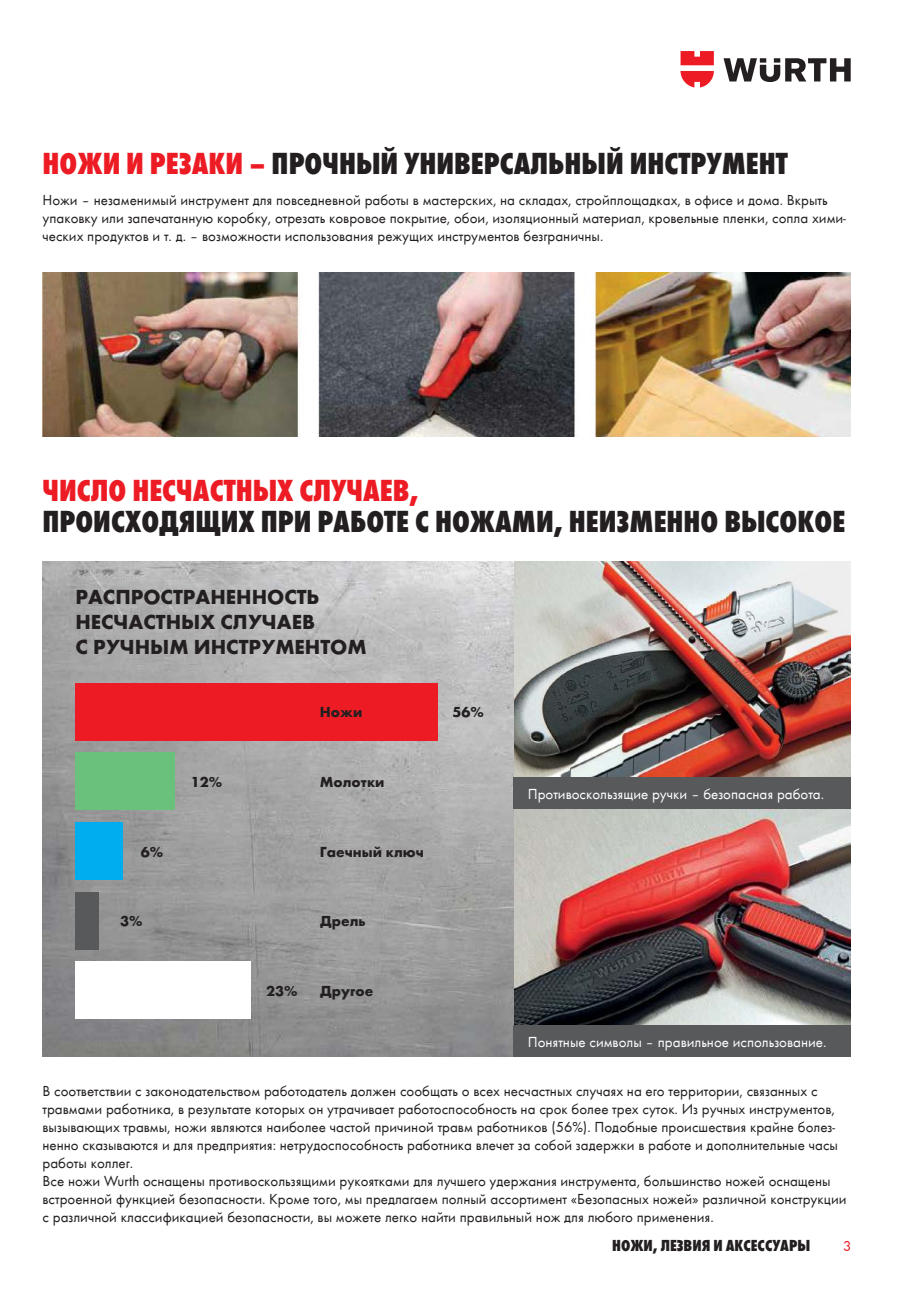
<style>
.page{position:relative;width:906px;height:1289px;background:#fff}
.page>*{position:absolute;margin:0;border:0;box-sizing:border-box;transform-origin:0 0}
.t1{font:31.5px "Wuerth Extra Bold Cond Caps";color:#231f20}
.t2{font:31.5px "Wuerth Extra Bold Cond Caps";color:#ed1c24}
.t3{font:700 21px/25.2px "Wuerth";color:#231f20}
.t4{font:16.5px "Wuerth Extra Bold Cond Caps";color:#231f20}
.t5{font:15px/18px "Wuerth";color:#231f20}
.t6{font:15px "Wuerth";color:#fff}
.t7{font:700 15px "Wuerth";color:#231f20}
.t8{font:15px "Wuerth";color:#ed1c24}
.s1{color:#ed1c24}
</style>
<div class="page">
<img style="left:43px;top:272px;width:807px;height:164px">
<img style="left:513px;top:561px;width:337px;height:216px">
<img style="left:513px;top:809px;width:337px;height:216px">
<img style="left:43px;top:561px;width:470px;height:495px">
<div style="left:513px;top:1025px;width:337px;height:31px;background:#58595b"></div>
<div style="left:513px;top:777px;width:337px;height:32px;background:#58595b"></div>
<div style="left:75px;top:683px;width:363px;height:57px;background:#ed1c24"></div>
<div style="left:75px;top:752px;width:100px;height:57px;background:#6ac17b"></div>
<div style="left:75px;top:822px;width:48px;height:57px;background:#00aeef"></div>
<div style="left:75px;top:892px;width:24px;height:57px;background:#58595b"></div>
<div style="left:75px;top:961px;width:176px;height:57px;background:#fff"></div>
<svg style="left:723px;top:58px;width:127px;height:24px"></svg>
<svg style="left:680px;top:51px;width:34px;height:36px"></svg>
<h1 class="t1" style="left:43px;top:141px;width:747px"><span class="s1">Ножи и резаки –</span> ПРОЧНЫЙ универсальный ИНСТРУМЕНТ</h1>
<p class="t5" style="left:43px;top:190px;width:805px">Ножи – незаменимый инструмент для повседневной работы в мастерских, на складах, стройплощадках, в офисе и дома. Вкрыть упаковку или запечатанную коробку, отрезать ковровое покрытие, обои, изоляционный материал, кровельные пленки, сопла хими&shy;ческих продуктов и т. д. – возможности использования режущих инструментов безграничны.</p>
<h1 class="t2" style="left:43px;top:468px;width:378px">Число несчастных случаев,</h1>
<h1 class="t1" style="left:43px;top:499px;width:804px">происходящих при работе с ножами, неизменно высокое</h1>
<h2 class="t3" style="left:75px;top:582px;width:293px">РАСПРОСТРАНЕННОСТЬ<br>НЕСЧАСТНЫХ СЛУЧАЕВ<br>С РУЧНЫМ ИНСТРУМЕНТОМ</h2>
<p class="t7" style="left:141px;top:842px;width:24px">6%</p>
<p class="t7" style="left:120px;top:912px;width:24px">3%</p>
<p class="t7" style="left:191px;top:773px;width:33px">12%</p>
<p class="t7" style="left:320px;top:701px;width:44px">Ножи</p>
<p class="t7" style="left:452px;top:703px;width:33px">56%</p>
<p class="t7" style="left:320px;top:771px;width:66px">Молотки</p>
<p class="t7" style="left:320px;top:840px;width:105px">Гаечный ключ</p>
<p class="t7" style="left:266px;top:982px;width:33px">23%</p>
<p class="t7" style="left:320px;top:910px;width:47px">Дрель</p>
<p class="t7" style="left:320px;top:980px;width:55px">Другое</p>
<p class="t6" style="left:528px;top:784px;width:298px">Противоскользящие ручки – безопасная работа.</p>
<p class="t6" style="left:528px;top:1031px;width:300px">Понятные символы – правильное использование.</p>
<p class="t5" style="left:43px;top:1081px;width:805px">В соответствии с законодательством работодатель должен сообщать о всех несчастных случаях на его территории, связанных с травмами работника, в результате которых он утрачивает работоспособность на срок более трех суток. Из ручных инструментов, вызывающих травмы, ножи являются наиболее частой причиной травм работников (56%). Подобные происшествия крайне болез&shy;ненно сказываются и для предприятия: нетрудоспособность работника влечет за собой задержки в работе и дополнительные часы работы коллег.<br>Все ножи Wurth оснащены противоскользящими рукоятками для лучшего удержания инструмента, большинство ножей оснащены встроенной функцией безопасности. Кроме того, мы предлагаем полный ассортимент «Безопасных ножей» различной конструкции с различной классификацией безопасности, вы можете легко найти правильный нож для любого применения.</p>
<p class="t4" style="left:612px;top:1233px;width:200px">Ножи, лезвия и аксессуары</p>
<p class="t8" style="left:843px;top:1235px;width:10px">3</p>
</div>
